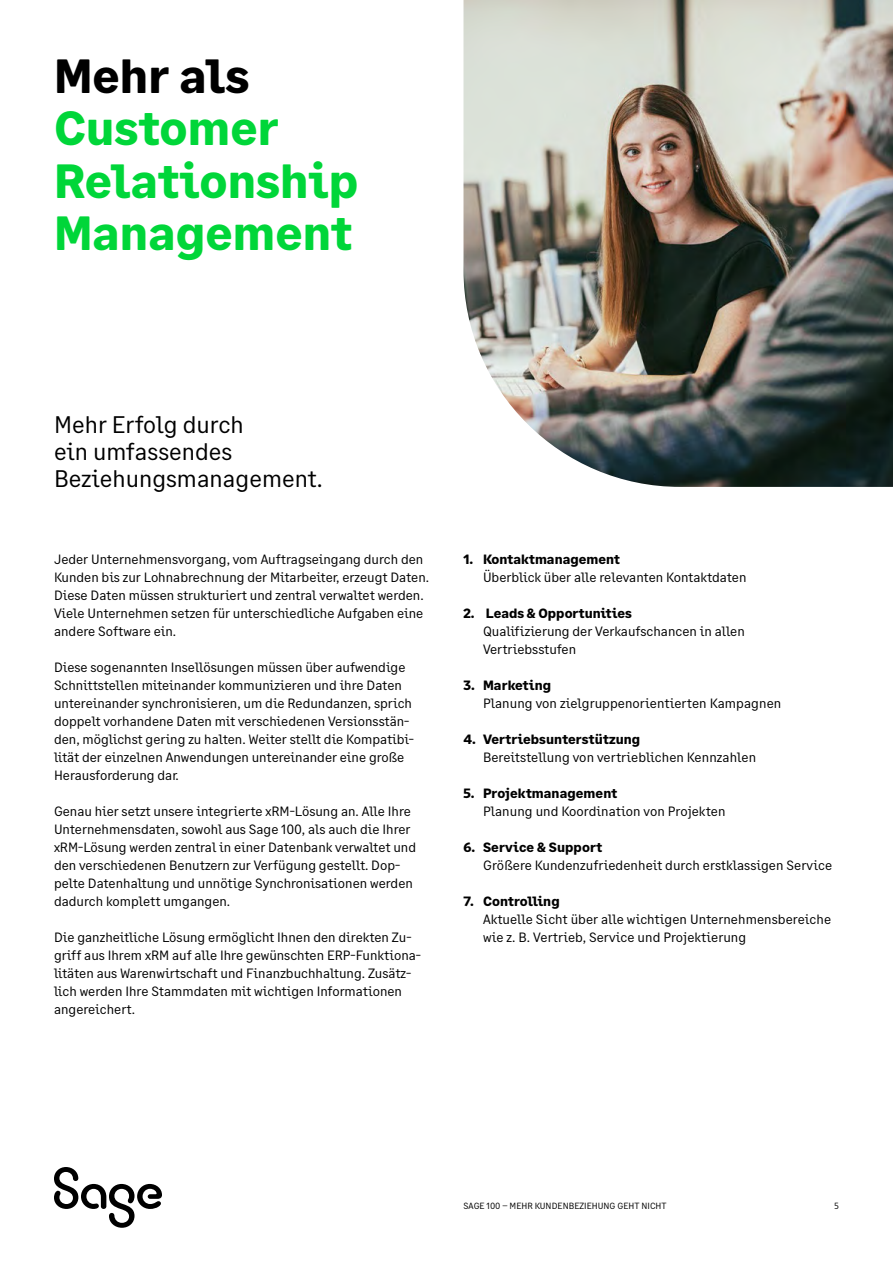
<style>
.page{position:relative;width:893px;height:1263px;background:#fff}
.page>*{position:absolute;margin:0;border:0;box-sizing:border-box;transform-origin:0 0}
.t1{font:700 48px/52.5px "Sage Text";color:#00d639}
.t2{font:700 48px "Sage Text";color:#000}
.t3{font:24px/27px "Sage Text";color:#000}
.t4{font:13.5px/18px "Sage Text";color:#000}
.t5{font:700 13.5px "Sage Text";letter-spacing:.005em;color:#000}
.t6{font:9px "Sage Text";color:#000}
</style>
<div class="page">
<img style="left:463px;top:0;width:430px;height:487px">
<svg style="left:54px;top:1167px;width:108px;height:61px"></svg>
<h1 class="t2" style="left:54px;top:46px;width:197px">Mehr als</h1>
<h1 class="t1" style="left:54px;top:103px;width:306px">Customer<br>Relationship<br>Management</h1>
<h2 class="t3" style="left:54px;top:411px;width:270px">Mehr Erfolg durch<br>ein umfassendes<br>Beziehungsmanagement.</h2>
<p class="t4" style="left:54px;top:550px;width:377px">Jeder Unternehmensvorgang, vom Auftragseingang durch den Kunden bis zur Lohnabrechnung der Mitarbeiter, erzeugt Daten.<br>Diese Daten müssen strukturiert und zentral verwaltet werden.<br>Viele Unternehmen setzen für unterschiedliche Aufgaben eine andere Software ein.</p>
<p class="t4" style="left:54px;top:658px;width:362px">Diese sogenannten Insellösungen müssen über aufwendige Schnittstellen miteinander kommunizieren und ihre Daten untereinander synchronisieren, um die Redundanzen, sprich doppelt vorhandene Daten mit verschiedenen Versionsstän&shy;den, möglichst gering zu halten. Weiter stellt die Kompatibi&shy;lität der einzelnen Anwendungen untereinander eine große Herausforderung dar.</p>
<p class="t4" style="left:54px;top:802px;width:364px">Genau hier setzt unsere integrierte xRM-Lösung an. Alle Ihre Unternehmensdaten, sowohl aus Sage 100, als auch die Ihrer xRM-Lösung werden zentral in einer Datenbank verwaltet und den verschiedenen Benutzern zur Verfügung gestellt. Dop&shy;pelte Datenhaltung und unnötige Synchronisationen werden dadurch komplett umgangen.</p>
<p class="t4" style="left:54px;top:928px;width:369px">Die ganzheitliche Lösung ermöglicht Ihnen den direkten Zu&shy;griff aus Ihrem xRM auf alle Ihre gewünschten ERP-Funktiona&shy;litäten aus Warenwirtschaft und Finanzbuchhaltung. Zusätz&shy;lich werden Ihre Stammdaten mit wichtigen Informationen angereichert.</p>
<p class="t5" style="left:463px;top:550px;width:158px">1. Kontaktmanagement</p>
<p class="t4" style="left:483px;top:568px;width:265px">Überblick über alle relevanten Kontaktdaten</p>
<p class="t5" style="left:463px;top:604px;width:170px">2. Leads &amp; Opportunities</p>
<p class="t4" style="left:483px;top:622px;width:263px">Qualifizierung der Verkaufschancen in allen<br>Vertriebsstufen</p>
<p class="t5" style="left:463px;top:676px;width:89px">3. Marketing</p>
<p class="t4" style="left:483px;top:694px;width:300px">Planung von zielgruppenorientierten Kampagnen</p>
<p class="t5" style="left:463px;top:730px;width:178px">4. Vertriebsunterstützung</p>
<p class="t4" style="left:483px;top:748px;width:275px">Bereitstellung von vertrieblichen Kennzahlen</p>
<p class="t5" style="left:463px;top:784px;width:155px">5. Projektmanagement</p>
<p class="t4" style="left:483px;top:802px;width:244px">Planung und Koordination von Projekten</p>
<p class="t5" style="left:463px;top:838px;width:140px">6. Service &amp; Support</p>
<p class="t4" style="left:483px;top:856px;width:351px">Größere Kundenzufriedenheit durch erstklassigen Service</p>
<p class="t5" style="left:463px;top:892px;width:98px">7. Controlling</p>
<p class="t4" style="left:483px;top:910px;width:350px">Aktuelle Sicht über alle wichtigen Unternehmensbereiche wie z. B. Vertrieb, Service und Projektierung</p>
<p class="t6" style="left:463px;top:1200px;width:205px">SAGE 100 – MEHR KUNDENBEZIEHUNG GEHT NICHT</p>
<p class="t6" style="left:835px;top:1200px;width:6px">5</p>
</div>
